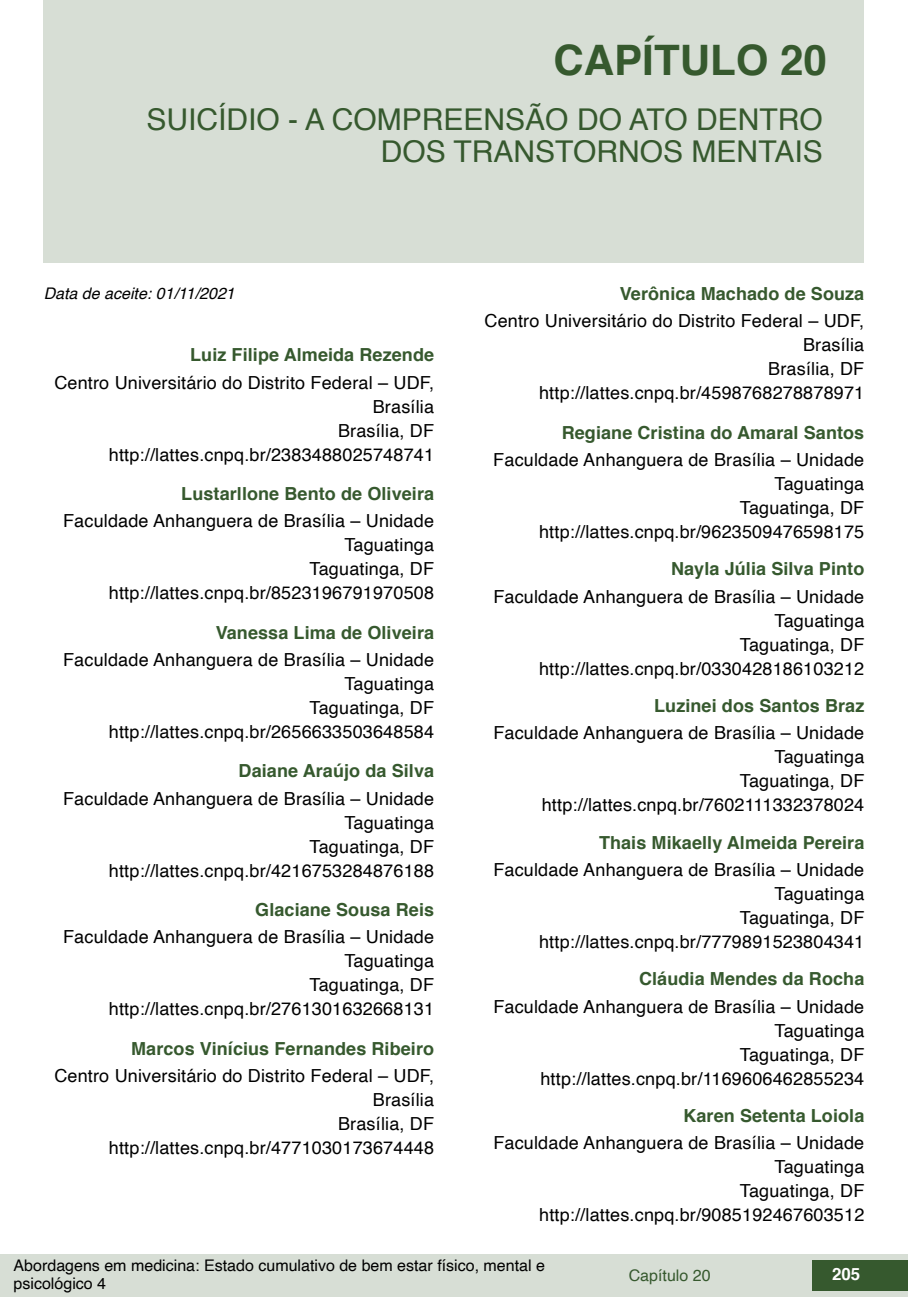
<style>
.page{position:relative;width:908px;height:1304px;background:#fff}
.page>*{position:absolute;margin:0;border:0;box-sizing:border-box;transform-origin:0 0}
.t1{font:700 42px "Helvetica";color:#36592e}
.t2{font:30px/32px "Helvetica";color:#36592e;text-align:right}
.t3{font:18px/24px "Helvetica";letter-spacing:.01em;color:#000;text-align:right}
.t4{font:700 18px "Helvetica";letter-spacing:.005em;color:#36592e}
.t5{font:700 16.8px "Helvetica";color:#fff}
.t6{font:16px/18.2px "Helvetica";color:#000}
.t7{font:italic 16px "Helvetica";color:#000}
.t8{font:16px "Helvetica";color:#36592e}
</style>
<div class="page">
<div style="left:0;top:1254px;width:906px;height:43px;background:#d7ded5"></div>
<div style="left:812px;top:1261px;width:95px;height:30px;background:#36592e"></div>
<div style="left:44px;top:0;width:819px;height:263px;background:#d7ded5"></div>
<h1 class="t1" style="left:553px;top:26px;width:275px">CAPÍTULO 20</h1>
<h2 class="t2" style="left:146px;top:104px;width:677px">SUICÍDIO - A COMPREENSÃO DO ATO DENTRO<br>DOS TRANSTORNOS MENTAIS</h2>
<p class="t7" style="left:44px;top:280px;width:192px">Data de aceite: 01/11/2021</p>
<p class="t4" style="left:190px;top:341px;width:245px">Luiz Filipe Almeida Rezende</p>
<p class="t3" style="left:54px;top:371px;width:381px">Centro Universitário do Distrito Federal – UDF,<br>Brasília<br>Brasília, DF http://lattes.cnpq.br/2383488025748741</p>
<p class="t4" style="left:181px;top:479px;width:254px">Lustarllone Bento de Oliveira</p>
<p class="t3" style="left:63px;top:510px;width:372px">Faculdade Anhanguera de Brasília – Unidade<br>Taguatinga<br>Taguatinga, DF http://lattes.cnpq.br/8523196791970508</p>
<p class="t4" style="left:216px;top:618px;width:220px">Vanessa Lima de Oliveira</p>
<p class="t3" style="left:63px;top:648px;width:372px">Faculdade Anhanguera de Brasília – Unidade<br>Taguatinga<br>Taguatinga, DF http://lattes.cnpq.br/2656633503648584</p>
<p class="t4" style="left:238px;top:757px;width:197px">Daiane Araújo da Silva</p>
<p class="t3" style="left:63px;top:787px;width:372px">Faculdade Anhanguera de Brasília – Unidade<br>Taguatinga<br>Taguatinga, DF http://lattes.cnpq.br/4216753284876188</p>
<p class="t4" style="left:255px;top:895px;width:180px">Glaciane Sousa Reis</p>
<p class="t3" style="left:63px;top:926px;width:372px">Faculdade Anhanguera de Brasília – Unidade<br>Taguatinga<br>Taguatinga, DF http://lattes.cnpq.br/2761301632668131</p>
<p class="t4" style="left:131px;top:1034px;width:304px">Marcos Vinícius Fernandes Ribeiro</p>
<p class="t3" style="left:54px;top:1064px;width:381px">Centro Universitário do Distrito Federal – UDF,<br>Brasília<br>Brasília, DF http://lattes.cnpq.br/4771030173674448</p>
<p class="t4" style="left:619px;top:279px;width:246px">Verônica Machado de Souza</p>
<p class="t3" style="left:484px;top:310px;width:381px">Centro Universitário do Distrito Federal – UDF,<br>Brasília<br>Brasília, DF http://lattes.cnpq.br/4598768278878971</p>
<p class="t4" style="left:561px;top:418px;width:304px">Regiane Cristina do Amaral Santos</p>
<p class="t3" style="left:493px;top:448px;width:372px">Faculdade Anhanguera de Brasília – Unidade<br>Taguatinga<br>Taguatinga, DF http://lattes.cnpq.br/9623509476598175</p>
<p class="t4" style="left:670px;top:554px;width:195px">Nayla Júlia Silva Pinto</p>
<p class="t3" style="left:493px;top:585px;width:372px">Faculdade Anhanguera de Brasília – Unidade<br>Taguatinga<br>Taguatinga, DF http://lattes.cnpq.br/0330428186103212</p>
<p class="t4" style="left:653px;top:691px;width:212px">Luzinei dos Santos Braz</p>
<p class="t3" style="left:493px;top:721px;width:372px">Faculdade Anhanguera de Brasília – Unidade<br>Taguatinga<br>Taguatinga, DF http://lattes.cnpq.br/7602111332378024</p>
<p class="t4" style="left:598px;top:828px;width:267px">Thais Mikaelly Almeida Pereira</p>
<p class="t3" style="left:493px;top:858px;width:372px">Faculdade Anhanguera de Brasília – Unidade<br>Taguatinga<br>Taguatinga, DF http://lattes.cnpq.br/7779891523804341</p>
<p class="t4" style="left:638px;top:964px;width:227px">Cláudia Mendes da Rocha</p>
<p class="t3" style="left:493px;top:995px;width:372px">Faculdade Anhanguera de Brasília – Unidade<br>Taguatinga<br>Taguatinga, DF http://lattes.cnpq.br/1169606462855234</p>
<p class="t4" style="left:683px;top:1101px;width:182px">Karen Setenta Loiola</p>
<p class="t3" style="left:493px;top:1131px;width:372px">Faculdade Anhanguera de Brasília – Unidade<br>Taguatinga<br>Taguatinga, DF http://lattes.cnpq.br/9085192467603512</p>
<p class="t6" style="left:14px;top:1257px;width:532px">Abordagens em medicina: Estado cumulativo de bem estar físico, mental e psicológico 4</p>
<p class="t8" style="left:628px;top:1263px;width:83px">Capítulo 20</p>
<p class="t5" style="left:831px;top:1261px;width:30px">205</p>
</div>
